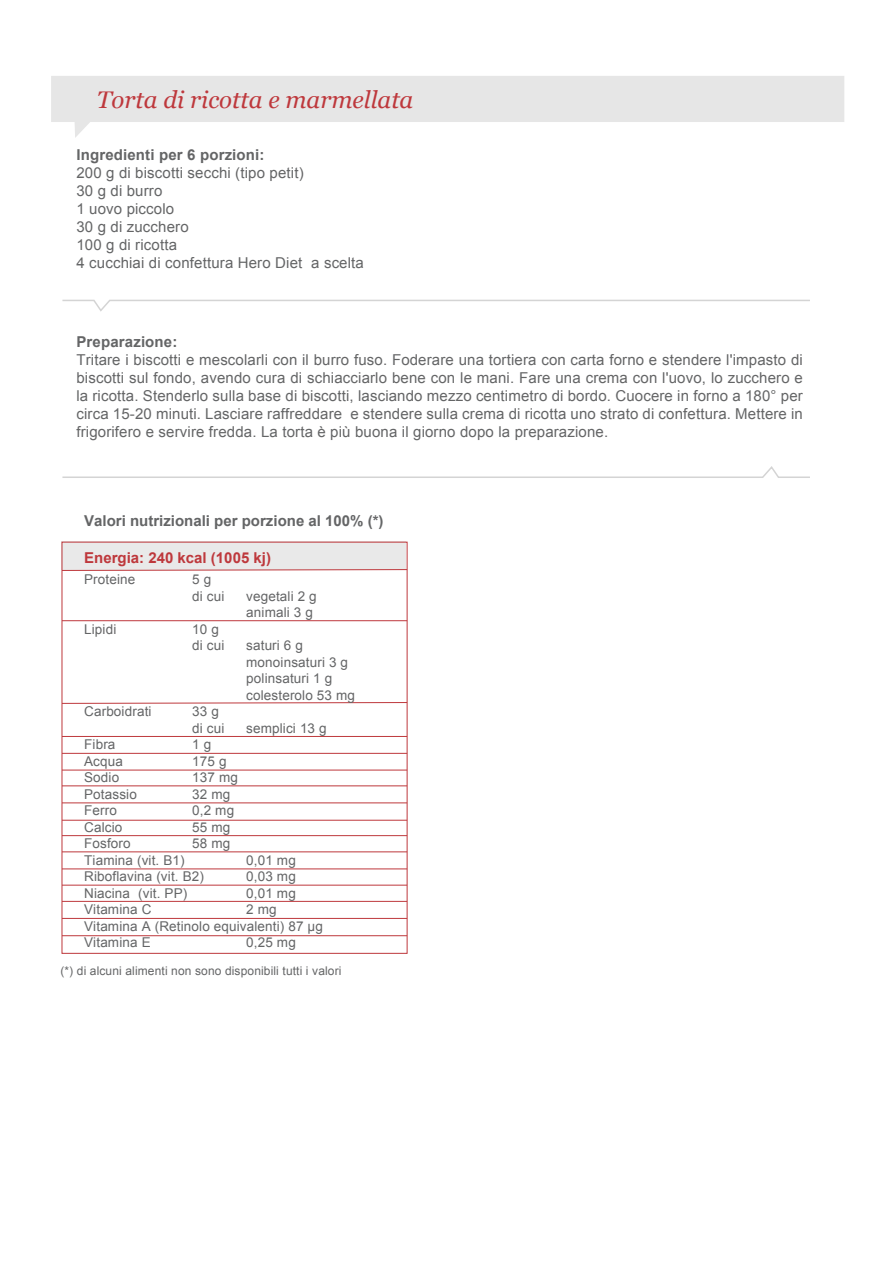
<style>
.page{position:relative;width:893px;height:1263px;background:#fff}
.page>*{position:absolute;margin:0;border:0;box-sizing:border-box;transform-origin:0 0}
.t1{font:italic 24px "Georgia";color:#be383c}
.t2{font:15px/18px "Arial";letter-spacing:.01em;color:#646566;text-align:justify}
.t3{font:700 15px "Arial";letter-spacing:.01em;color:#646566}
.t4{font:700 15px "Arial";color:#be383c}
.t5{font:13.5px/16.5px "Arial";letter-spacing:.01em;color:#646566}
.t6{font:12px "Arial";letter-spacing:.01em;color:#646566}
</style>
<div class="page">
<svg style="left:51px;top:76px;width:793px;height:62px;fill:#e6e6e6"></svg>
<svg style="left:62px;top:299px;width:748px;height:13px"></svg>
<svg style="left:62px;top:466px;width:748px;height:12px"></svg>
<div style="left:61px;top:542px;width:345px;height:28px;background:#e6e6e6"></div>
<svg style="left:64px;top:569px;width:341px;height:2px"></svg>
<hr style="left:62px;top:620px;width:345px;height:1px;background:#be383c">
<svg style="left:64px;top:702px;width:341px;height:2px"></svg>
<hr style="left:62px;top:753px;width:345px;height:1px;background:#be383c">
<hr style="left:62px;top:770px;width:345px;height:1px;background:#be383c">
<hr style="left:62px;top:736px;width:345px;height:1px;background:#be383c">
<hr style="left:62px;top:918px;width:345px;height:1px;background:#be383c">
<hr style="left:62px;top:935px;width:345px;height:1px;background:#be383c">
<hr style="left:62px;top:901px;width:345px;height:1px;background:#be383c">
<hr style="left:62px;top:885px;width:345px;height:1px;background:#be383c">
<hr style="left:62px;top:869px;width:345px;height:1px;background:#be383c">
<hr style="left:62px;top:835px;width:345px;height:1px;background:#be383c">
<hr style="left:62px;top:852px;width:345px;height:1px;background:#be383c">
<hr style="left:62px;top:820px;width:345px;height:1px;background:#be383c">
<hr style="left:62px;top:786px;width:345px;height:1px;background:#be383c">
<hr style="left:62px;top:803px;width:345px;height:1px;background:#be383c">
<h1 class="t1" style="left:97px;top:84px;width:318px">Torta di ricotta e marmellata</h1>
<p class="t3" style="left:76px;top:145px;width:190px">Ingredienti per 6 porzioni:</p>
<p class="t2" style="left:76px;top:164px;width:289px;text-align:left">200 g di biscotti secchi (tipo petit)<br>30 g di burro<br>1 uovo piccolo<br>30 g di zucchero<br>100 g di ricotta<br>4 cucchiai di confettura Hero Diet a scelta</p>
<p class="t3" style="left:76px;top:331px;width:102px">Preparazione:</p>
<p class="t2" style="left:76px;top:351px;width:728px">Tritare i biscotti e mescolarli con il burro fuso. Foderare una tortiera con carta forno e stendere l'impasto di biscotti sul fondo, avendo cura di schiacciarlo bene con le mani. Fare una crema con l'uovo, lo zucchero e la ricotta. Stenderlo sulla base di biscotti, lasciando mezzo centimetro di bordo. Cuocere in forno a 180° per circa 15-20 minuti. Lasciare raffreddare e stendere sulla crema di ricotta uno strato di confettura. Mettere in frigorifero e servire fredda. La torta è più buona il giorno dopo la preparazione.</p>
<p class="t3" style="left:84px;top:511px;width:301px">Valori nutrizionali per porzione al 100% (*)</p>
<p class="t4" style="left:84px;top:548px;width:188px">Energia: 240 kcal (1005 kj)</p>
<p class="t5" style="left:84px;top:571px;width:53px">Proteine</p>
<p class="t5" style="left:192px;top:571px;width:34px">5 g di cui</p>
<p class="t5" style="left:246px;top:588px;width:72px">vegetali 2 g animali 3 g</p>
<p class="t5" style="left:84px;top:621px;width:34px">Lipidi</p>
<p class="t5" style="left:192px;top:621px;width:34px">10 g di cui</p>
<p class="t5" style="left:84px;top:703px;width:69px">Carboidrati</p>
<p class="t5" style="left:192px;top:703px;width:34px">33 g di cui</p>
<p class="t5" style="left:246px;top:637px;width:110px">saturi 6 g monoinsaturi 3 g polinsaturi 1 g colesterolo 53 mg</p>
<p class="t5" style="left:246px;top:720px;width:82px">semplici 13 g</p>
<p class="t5" style="left:84px;top:736px;width:33px">Fibra</p>
<p class="t5" style="left:192px;top:736px;width:21px">1 g</p>
<p class="t5" style="left:84px;top:753px;width:40px">Acqua</p>
<p class="t5" style="left:192px;top:753px;width:36px">175 g</p>
<p class="t5" style="left:84px;top:769px;width:37px">Sodio</p>
<p class="t5" style="left:192px;top:769px;width:47px">137 mg</p>
<p class="t5" style="left:84px;top:786px;width:54px">Potassio</p>
<p class="t5" style="left:192px;top:786px;width:40px">32 mg</p>
<p class="t5" style="left:84px;top:802px;width:34px">Ferro</p>
<p class="t5" style="left:192px;top:802px;width:43px">0,2 mg</p>
<p class="t5" style="left:84px;top:819px;width:40px">Calcio</p>
<p class="t5" style="left:192px;top:819px;width:40px">55 mg</p>
<p class="t5" style="left:84px;top:835px;width:48px">Fosforo</p>
<p class="t5" style="left:192px;top:835px;width:40px">58 mg</p>
<p class="t5" style="left:84px;top:852px;width:102px">Tiamina (vit. B1)</p>
<p class="t5" style="left:246px;top:852px;width:51px">0,01 mg</p>
<p class="t5" style="left:84px;top:868px;width:121px">Riboflavina (vit. B2)</p>
<p class="t5" style="left:246px;top:868px;width:51px">0,03 mg</p>
<p class="t5" style="left:84px;top:885px;width:105px">Niacina (vit. PP)</p>
<p class="t5" style="left:246px;top:885px;width:51px">0,01 mg</p>
<p class="t5" style="left:84px;top:901px;width:69px">Vitamina C</p>
<p class="t5" style="left:84px;top:901px;width:240px;text-indent:162px">2 mg<br>Vitamina A (Retinolo equivalenti) 87 μg<br>Vitamina E</p>
<p class="t5" style="left:246px;top:934px;width:51px">0,25 mg</p>
<p class="t6" style="left:60px;top:963px;width:282px">(*) di alcuni alimenti non sono disponibili tutti i valori</p>
</div>
